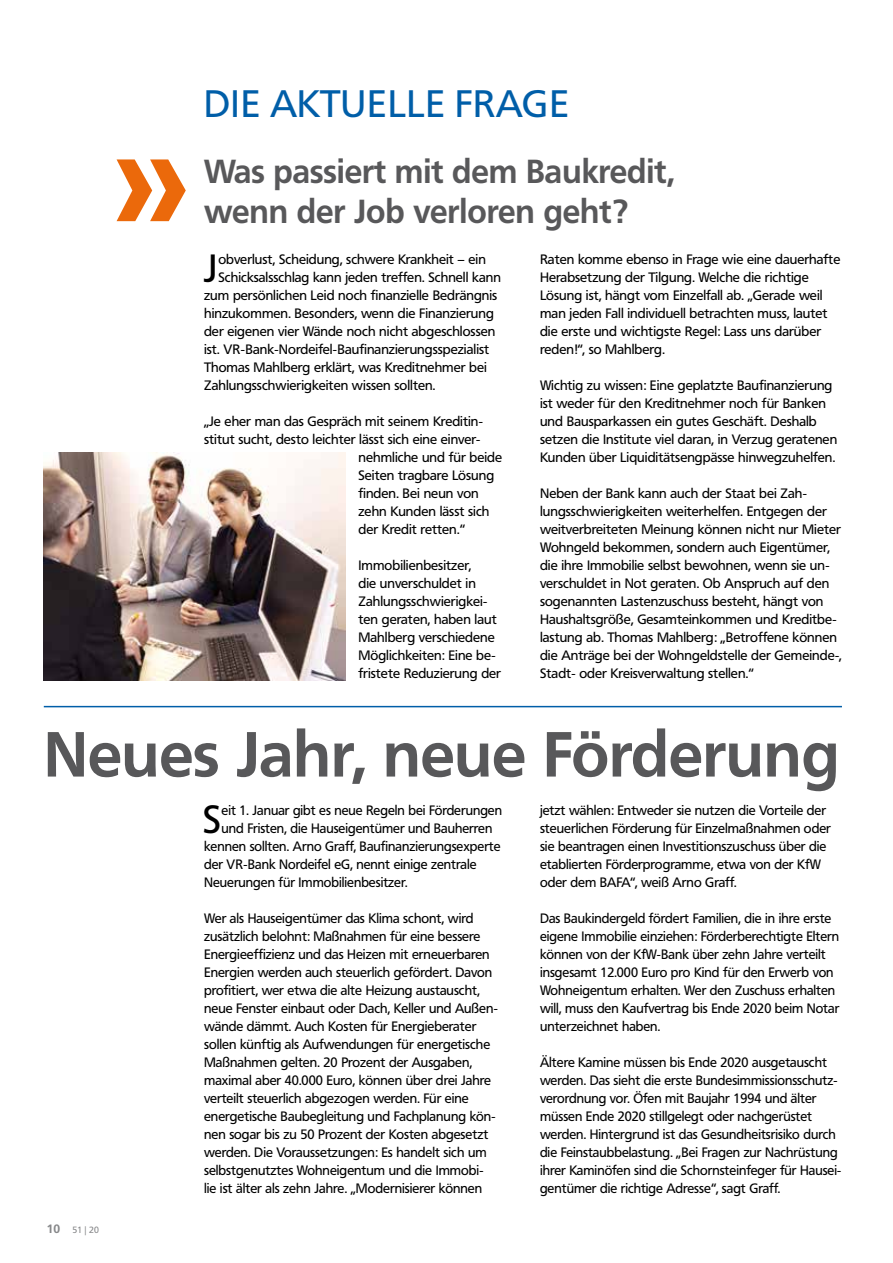
<style>
.page{position:relative;width:893px;height:1263px;background:#fff}
.page>*{position:absolute;margin:0;border:0;box-sizing:border-box;transform-origin:0 0}
.t1{font:700 148.35px "Frutiger VR";color:#eb690b}
.t2{font:700 63px "Frutiger VR";color:#58585a}
.t3{font:39px "Frutiger VR";color:#000}
.t4{font:37.8px "Frutiger VR";color:#005ea8}
.t5{font:700 33px/39.6px "Frutiger VR";color:#58585a}
.t6{font:13.5px/18px "Frutiger VR";color:#000}
.t7{font:9px "Frutiger VR";color:#87888a}
.s1{font-weight:700;font-size:12px}
</style>
<div class="page">
<img style="left:44px;top:453px;width:302px;height:227px">
<hr style="left:44px;top:706px;width:798px;height:1px;background:#005ea8">
<h1 class="t1" style="left:113px;top:89px;width:79px">»</h1>
<h3 class="t4" style="left:204px;top:82px;width:366px">DIE AKTUELLE FRAGE</h3>
<h3 class="t5" style="left:204px;top:152px;width:472px">Was passiert mit dem Baukredit, wenn der Job verloren geht?</h3>
<h3 class="t3" style="left:204px;top:246px;width:15px">J</h3>
<p class="t6" style="left:218px;top:250px;width:269px">obverlust, Scheidung, schwere Krankheit – ein</p>
<p class="t6" style="left:540px;top:250px;width:302px">Raten komme ebenso in Frage wie eine dauerhafte Herabsetzung der Tilgung. Welche die richtige Lösung ist, hängt vom Einzelfall ab. „Gerade weil man jeden Fall individuell betrachten muss, lautet die erste und wichtigste Regel: Lass uns darüber reden!“, so Mahlberg.</p>
<p class="t6" style="left:540px;top:376px;width:299px">Wichtig zu wissen: Eine geplatzte Baufinanzierung ist weder für den Kreditnehmer noch für Banken und Bausparkassen ein gutes Geschäft. Deshalb setzen die Institute viel daran, in Verzug geratenen Kunden über Liquiditätsengpässe hinwegzuhelfen.</p>
<p class="t6" style="left:540px;top:484px;width:303px">Neben der Bank kann auch der Staat bei Zah&shy;lungsschwierigkeiten weiterhelfen. Entgegen der weitverbreiteten Meinung können nicht nur Mieter Wohngeld bekommen, sondern auch Eigentümer, die ihre Immobilie selbst bewohnen, wenn sie un&shy;verschuldet in Not geraten. Ob Anspruch auf den sogenannten Lastenzuschuss besteht, hängt von Haushaltsgröße, Gesamteinkommen und Kreditbe&shy;lastung ab. Thomas Mahlberg: „Betroffene können die Anträge bei der Wohngeldstelle der Gemeinde-, Stadt- oder Kreisverwaltung stellen.“</p>
<p class="t6" style="left:218px;top:268px;width:284px">Schicksalsschlag kann jeden treffen. Schnell kann</p>
<p class="t6" style="left:204px;top:286px;width:295px">zum persönlichen Leid noch finanzielle Bedrängnis</p>
<p class="t6" style="left:204px;top:304px;width:291px">hinzukommen. Besonders, wenn die Finanzierung</p>
<p class="t6" style="left:204px;top:322px;width:293px">der eigenen vier Wände noch nicht abgeschlossen</p>
<p class="t6" style="left:204px;top:340px;width:287px">ist. VR-Bank-Nordeifel-Baufinanzierungsspezialist</p>
<p class="t6" style="left:204px;top:358px;width:284px">Thomas Mahlberg erklärt, was Kreditnehmer bei</p>
<p class="t6" style="left:204px;top:376px;width:233px">Zahlungsschwierigkeiten wissen sollten.</p>
<p class="t6" style="left:204px;top:412px;width:280px">„Je eher man das Gespräch mit seinem Kreditin-</p>
<p class="t6" style="left:204px;top:430px;width:278px">stitut sucht, desto leichter lässt sich eine einver-</p>
<p class="t6" style="left:358px;top:448px;width:145px">nehmliche und für beide</p>
<p class="t6" style="left:358px;top:466px;width:137px">Seiten tragbare Lösung</p>
<p class="t6" style="left:358px;top:484px;width:122px">finden. Bei neun von</p>
<p class="t6" style="left:358px;top:502px;width:133px">zehn Kunden lässt sich</p>
<p class="t6" style="left:358px;top:520px;width:108px">der Kredit retten.“</p>
<p class="t6" style="left:358px;top:556px;width:144px">Immobilienbesitzer,<br>die unverschuldet in<br>Zahlungsschwierigkei&shy;ten geraten, haben laut<br>Mahlberg verschiedene<br>Möglichkeiten: Eine be&shy;fristete Reduzierung der</p>
<h2 class="t2" style="left:44px;top:717px;width:797px">Neues Jahr, neue Förderung</h2>
<p class="t7" style="left:47px;top:1224px;width:54px"><span class="s1">10</span> 51 | 20</p>
<h3 class="t3" style="left:203px;top:797px;width:20px">S</h3>
<p class="t6" style="left:222px;top:802px;width:282px">eit 1. Januar gibt es neue Regeln bei Förderungen</p>
<p class="t6" style="left:222px;top:820px;width:272px">und Fristen, die Hauseigentümer und Bauherren</p>
<p class="t6" style="left:204px;top:838px;width:298px">kennen sollten. Arno Graff, Baufinanzierungsexperte</p>
<p class="t6" style="left:204px;top:856px;width:274px">der VR-Bank Nordeifel eG, nennt einige zentrale</p>
<p class="t6" style="left:204px;top:874px;width:205px">Neuerungen für Immobilienbesitzer.</p>
<p class="t6" style="left:204px;top:910px;width:295px">Wer als Hauseigentümer das Klima schont, wird zusätzlich belohnt: Maßnahmen für eine bessere Energieeffizienz und das Heizen mit erneuerbaren Energien werden auch steuerlich gefördert. Davon profitiert, wer etwa die alte Heizung austauscht, neue Fenster einbaut oder Dach, Keller und Außen&shy;wände dämmt. Auch Kosten für Energieberater sollen künftig als Aufwendungen für energetische Maßnahmen gelten. 20 Prozent der Ausgaben, maximal aber 40.000 Euro, können über drei Jahre verteilt steuerlich abgezogen werden. Für eine energetische Baubegleitung und Fachplanung kön&shy;nen sogar bis zu 50 Prozent der Kosten abgesetzt werden. Die Voraussetzungen: Es handelt sich um selbstgenutztes Wohneigentum und die Immobi&shy;lie ist älter als zehn Jahre. „Modernisierer können</p>
<p class="t6" style="left:540px;top:802px;width:292px">jetzt wählen: Entweder sie nutzen die Vorteile der steuerlichen Förderung für Einzelmaßnahmen oder sie beantragen einen Investitionszuschuss über die etablierten Förderprogramme, etwa von der KfW oder dem BAFA“, weiß Arno Graff.</p>
<p class="t6" style="left:540px;top:910px;width:301px">Das Baukindergeld fördert Familien, die in ihre erste eigene Immobilie einziehen: Förderberechtigte Eltern können von der KfW-Bank über zehn Jahre verteilt insgesamt 12.000 Euro pro Kind für den Erwerb von Wohneigentum erhalten. Wer den Zuschuss erhalten will, muss den Kaufvertrag bis Ende 2020 beim Notar unterzeichnet haben.</p>
<p class="t6" style="left:540px;top:1054px;width:303px">Ältere Kamine müssen bis Ende 2020 ausgetauscht werden. Das sieht die erste Bundesimmissionsschutz&shy;verordnung vor. Öfen mit Baujahr 1994 und älter müssen Ende 2020 stillgelegt oder nachgerüstet werden. Hintergrund ist das Gesundheitsrisiko durch die Feinstaubbelastung. „Bei Fragen zur Nachrüstung ihrer Kaminöfen sind die Schornsteinfeger für Hausei&shy;gentümer die richtige Adresse“, sagt Graff.</p>
</div>
